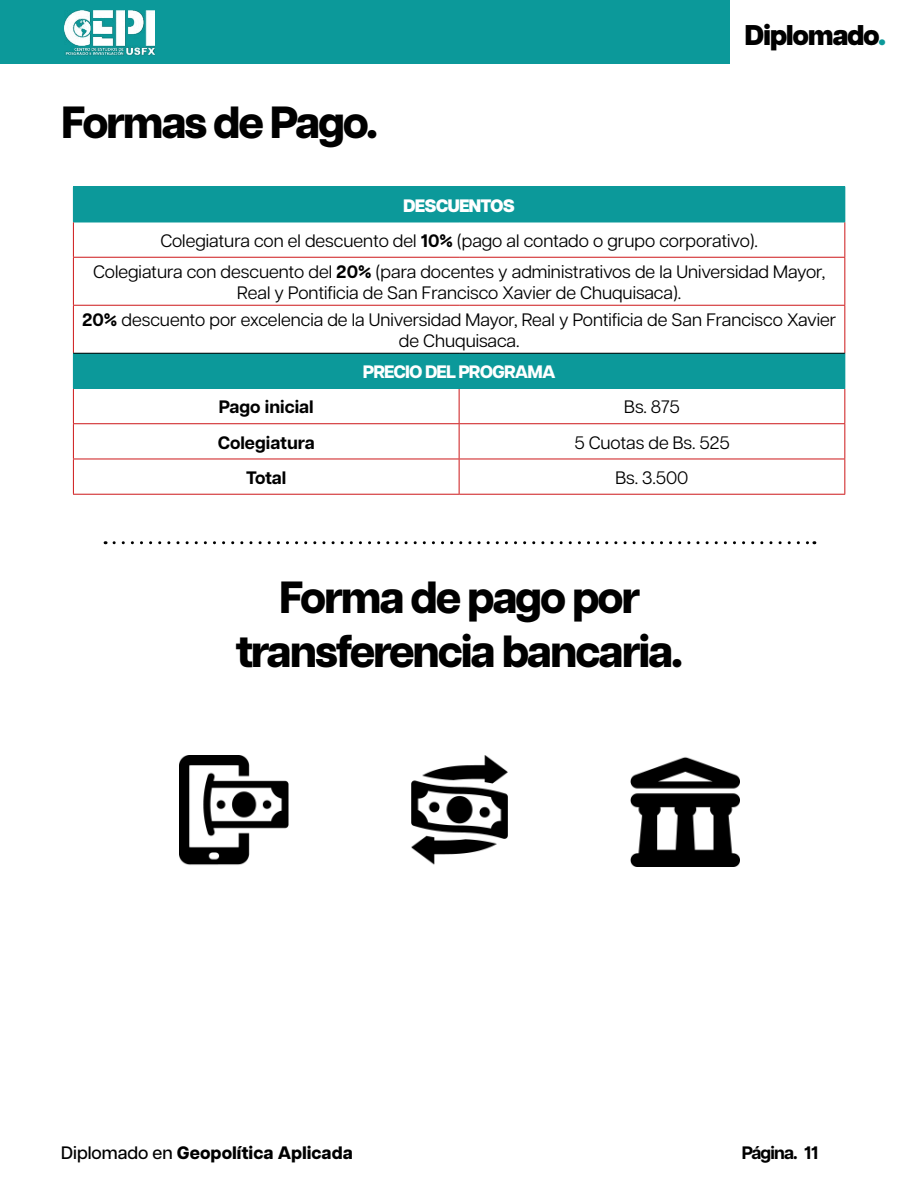
<style>
.page{position:relative;width:919px;height:1188px;background:#fff}
.page>*{position:absolute;margin:0;border:0;box-sizing:border-box;transform-origin:0 0}
.t1{font:800 45px/54px "Articulat CF";letter-spacing:-.05em;color:#000;text-align:center}
.t2{font:800 28.5px "Articulat CF";letter-spacing:-.05em;color:#000}
.t3{font:18px/21.6px "Articulat CF";color:#000;text-align:center}
.t4{font:800 18px "Articulat CF";color:#000}
.t5{font:700 18px "Articulat CF";color:#000}
.t6{font:800 18px "Articulat CF";letter-spacing:-.05em;color:#fff}
.t7{font:700 18px "Articulat CF";letter-spacing:-.05em;color:#000}
.s1{color:#0c999a}
.s2{font-weight:800;color:#fff}
.s3{font-weight:700}
.s4{font-weight:500}
</style>
<div class="page">
<div style="left:0;top:0;width:729px;height:64px;background:#0c999a"></div>
<img style="left:65px;top:10px;width:90px;height:46px">
<div style="left:73px;top:187px;width:771px;height:35px;background:#0c999a"></div>
<div style="left:73px;top:353px;width:771px;height:35px;background:#0c999a"></div>
<hr style="left:73px;top:186px;width:386px;height:1px;background:#0c999a">
<hr style="left:459px;top:186px;width:386px;height:1px;background:#0c999a">
<hr style="left:844px;top:187px;width:1px;height:35px;background:#0c999a">
<hr style="left:73px;top:222px;width:386px;height:1px;background:#0c999a">
<hr style="left:459px;top:222px;width:386px;height:1px;background:#0c999a">
<hr style="left:73px;top:222px;width:1px;height:35px;background:#cd1719">
<hr style="left:844px;top:222px;width:1px;height:35px;background:#cd1719">
<hr style="left:73px;top:257px;width:386px;height:1px;background:#cd1719">
<hr style="left:73px;top:258px;width:1px;height:47px;background:#cd1719">
<hr style="left:459px;top:257px;width:386px;height:1px;background:#cd1719">
<hr style="left:844px;top:258px;width:1px;height:47px;background:#cd1719">
<hr style="left:73px;top:305px;width:386px;height:1px;background:#cd1719">
<hr style="left:73px;top:306px;width:1px;height:47px;background:#cd1719">
<hr style="left:459px;top:305px;width:386px;height:1px;background:#cd1719">
<hr style="left:844px;top:306px;width:1px;height:47px;background:#cd1719">
<hr style="left:73px;top:389px;width:1px;height:34px;background:#cd1719">
<hr style="left:458px;top:389px;width:1px;height:34px;background:#cd1719">
<hr style="left:844px;top:389px;width:1px;height:34px;background:#cd1719">
<hr style="left:73px;top:423px;width:386px;height:1px;background:#cd1719">
<hr style="left:73px;top:424px;width:1px;height:35px;background:#cd1719">
<hr style="left:459px;top:423px;width:386px;height:1px;background:#cd1719">
<hr style="left:458px;top:424px;width:1px;height:35px;background:#cd1719">
<hr style="left:844px;top:424px;width:1px;height:35px;background:#cd1719">
<hr style="left:73px;top:459px;width:386px;height:1px;background:#cd1719">
<hr style="left:73px;top:459px;width:1px;height:35px;background:#cd1719">
<hr style="left:459px;top:459px;width:386px;height:1px;background:#cd1719">
<hr style="left:458px;top:459px;width:1px;height:35px;background:#cd1719">
<hr style="left:844px;top:459px;width:1px;height:35px;background:#cd1719">
<hr style="left:73px;top:494px;width:386px;height:1px;background:#cd1719">
<hr style="left:459px;top:494px;width:386px;height:1px;background:#cd1719">
<hr style="left:73px;top:353px;width:386px;height:1px;background:#000">
<hr style="left:459px;top:353px;width:386px;height:1px;background:#000">
<hr style="left:844px;top:354px;width:1px;height:34px;background:#0c999a">
<hr style="left:73px;top:388px;width:386px;height:1px;background:#0c999a">
<hr style="left:459px;top:388px;width:386px;height:1px;background:#0c999a">
<img style="left:179px;top:755px;width:560px;height:112px">
<svg style="left:114px;top:541px;width:700px;height:3px"></svg>
<h1 class="t1" style="left:61px;top:98px;width:318px">Formas de Pago.</h1>
<h2 class="t2" style="left:744px;top:18px;width:143px">Diplomado<span class="s1">.</span></h2>
<p class="t3" style="left:160px;top:188px;width:599px;line-height:35.2px"><span class="s2">DESCUENTOS<br></span>Colegiatura con el descuento del <span class="s3">10%</span> (pago al contado o grupo corporativo).</p>
<p class="t3" style="left:93px;top:261px;width:733px">Colegiatura con descuento del <span class="s3">20%</span> (para docentes y administrativos de la Universidad Mayor,<br>Real y Pontificia de San Francisco Xavier de Chuquisaca).</p>
<p class="t3" style="left:82px;top:309px;width:755px"><span class="s3">20%</span> descuento por excelencia de la Universidad Mayor, Real y Pontificia de San Francisco Xavier de Chuquisaca.</p>
<p class="t6" style="left:363px;top:361px;width:194px">PRECIO DEL PROGRAMA</p>
<p class="t5" style="left:219px;top:397px;width:96px">Pago inicial</p>
<p class="t3" style="left:624px;top:396px;width:57px">Bs. 875</p>
<p class="t5" style="left:218px;top:432px;width:98px">Colegiatura</p>
<p class="t3" style="left:574px;top:432px;width:157px">5 Cuotas de Bs. 525</p>
<p class="t5" style="left:246px;top:467px;width:42px">Total</p>
<p class="t3" style="left:615px;top:467px;width:74px">Bs. 3.500</p>
<h1 class="t1" style="left:235px;top:574px;width:449px">Forma de pago por transferencia bancaria.</h1>
<p class="t4" style="left:61px;top:1142px;width:293px"><span class="s4">Diplomado en</span> Geopolítica Aplicada</p>
<p class="t7" style="left:741px;top:1142px;width:78px">Página. 11</p>
</div>
